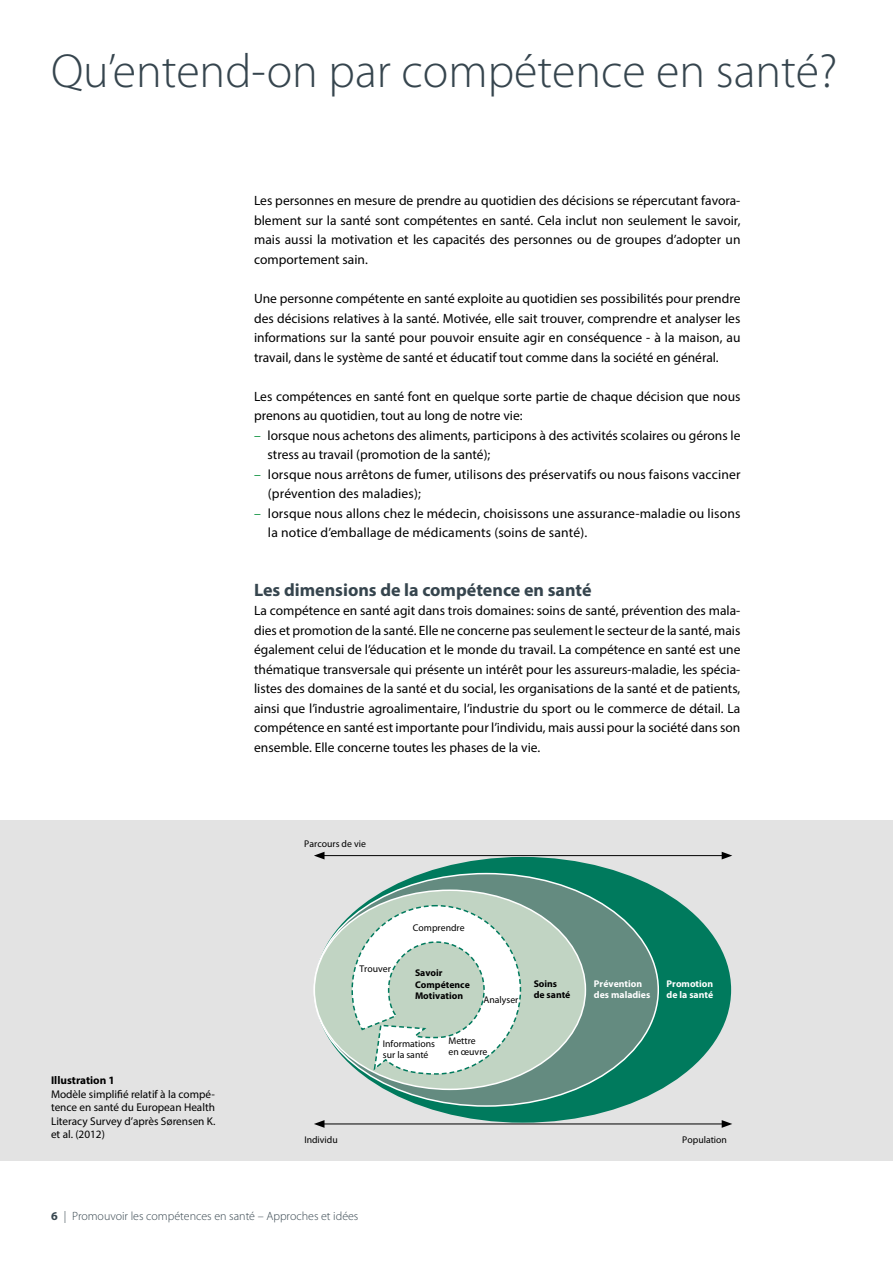
<style>
.page{position:relative;width:893px;height:1263px;background:#fff}
.page>*{position:absolute;margin:0;border:0;box-sizing:border-box;transform-origin:0 0}
._01_t{font:300 48px "Myriad Pro";color:#36454e}
._02_ut{font:700 18px "Myriad Pro";color:#36454e}
._03_g{font:13.5px/19.5px "Myriad Pro";color:#000}
.t1{font:300 12px "Myriad Pro";color:#36454e}
._04_marginalie{font:11.25px/13.5px "Myriad Pro";color:#000;text-align:justify}
._04_marginalie-2{font:700 11.25px "Myriad Pro";color:#000}
.t2{font:9.75px/11.2px "Myriad Pro";color:#000}
.t3{font:700 9.75px/11.2px "Myriad Pro";color:#fff}
.t4{font:700 9.75px/11.2px "Myriad Pro";color:#000}
.s1{color:#008d35}
.s2{font-weight:700}
</style>
<div class="page">
<div style="left:0;top:821px;width:893px;height:340px;background:#e3e3e3"></div>
<div style="left:314px;top:857px;width:417px;height:266px;background:#007a5d;border-radius:50%"></div>
<div style="left:314px;top:873px;width:344px;height:233px;background:#648b80;border-radius:50%"></div>
<div style="left:314px;top:890px;width:271px;height:199px;background:#c1d4c3;border-radius:50%"></div>
<hr style="left:322px;top:1123px;width:402px;height:1px;background:#000">
<svg style="left:314px;top:1120px;width:10px;height:8px"></svg>
<svg style="left:722px;top:1120px;width:10px;height:8px"></svg>
<hr style="left:322px;top:855px;width:402px;height:1px;background:#000">
<svg style="left:314px;top:852px;width:10px;height:7px"></svg>
<svg style="left:722px;top:852px;width:10px;height:7px"></svg>
<svg style="left:351px;top:904px;width:171px;height:171px"></svg>
<p class="_01_t" style="left:51px;top:42px;width:788px">Qu’entend-on par compétence en santé?</p>
<p class="_03_g" style="left:254px;top:191px;width:488px;text-align:justify">Les personnes en mesure de prendre au quotidien des décisions se répercutant favora&shy;blement sur la santé sont compétentes en santé. Cela inclut non seulement le savoir, mais aussi la motivation et les capacités des personnes ou de groupes d’adopter un comportement sain.</p>
<p class="_03_g" style="left:254px;top:288px;width:488px;text-align:justify">Une personne compétente en santé exploite au quotidien ses possibilités pour prendre des décisions relatives à la santé. Motivée, elle sait trouver, comprendre et analyser les informations sur la santé pour pouvoir ensuite agir en conséquence - à la maison, au travail, dans le système de santé et éducatif tout comme dans la société en général.</p>
<p class="_03_g" style="left:254px;top:386px;width:488px">Les compétences en santé font en quelque sorte partie de chaque décision que nous prenons au quotidien, tout au long de notre vie:</p>
<p class="_03_g" style="left:268px;top:425px;width:474px;text-indent:-14px"><span class="s1">–</span> lorsque nous achetons des aliments, participons à des activités scolaires ou gérons le stress au travail (promotion de la santé);</p>
<p class="_03_g" style="left:268px;top:464px;width:474px;text-indent:-14px"><span class="s1">–</span> lorsque nous arrêtons de fumer, utilisons des préservatifs ou nous faisons vacciner (prévention des maladies);</p>
<p class="_03_g" style="left:268px;top:503px;width:474px;text-indent:-14px"><span class="s1">–</span> lorsque nous allons chez le médecin, choisissons une assurance-maladie ou lisons la notice d’emballage de médicaments (soins de santé).</p>
<p class="_02_ut" style="left:254px;top:578px;width:339px">Les dimensions de la compétence en santé</p>
<p class="_03_g" style="left:254px;top:600px;width:488px;text-align:justify">La compétence en santé agit dans trois domaines: soins de santé, prévention des mala&shy;dies et promotion de la santé. Elle ne concerne pas seulement le secteur de la santé, mais également celui de l’éducation et le monde du travail. La compétence en santé est une thématique transversale qui présente un intérêt pour les assureurs-maladie, les spécia&shy;listes des domaines de la santé et du social, les organisations de la santé et de patients, ainsi que l’industrie agroalimentaire, l’industrie du sport ou le commerce de détail. La compétence en santé est importante pour l’individu, mais aussi pour la société dans son ensemble. Elle concerne toutes les phases de la vie.</p>
<p class="t2" style="left:304px;top:838px;width:63px">Parcours de vie</p>
<p class="t2" style="left:413px;top:922px;width:53px">Comprendre</p>
<p class="_04_marginalie-2" style="left:51px;top:1073px;width:65px">Illustration 1</p>
<p class="_04_marginalie" style="left:51px;top:1087px;width:166px">Modèle simplifié relatif à la compé&shy;tence en santé du European Health Literacy Survey d’après Sørensen K. et al. (2012)</p>
<p class="t2" style="left:359px;top:963px;width:33px">Trouver</p>
<p class="t4" style="left:415px;top:967px;width:56px">Savoir<br>Compétence<br>Motivation</p>
<p class="t4" style="left:534px;top:977px;width:38px">Soins de santé</p>
<p class="t3" style="left:594px;top:977px;width:58px">Prévention des maladies</p>
<p class="t3" style="left:667px;top:977px;width:48px">Promotion de la santé</p>
<p class="t2" style="left:483px;top:994px;width:36px">Analyser</p>
<p class="t2" style="left:448px;top:1035px;width:40px">Mettre en œuvre</p>
<p class="t2" style="left:383px;top:1038px;width:54px">Informations sur la santé</p>
<p class="t2" style="left:304px;top:1133px;width:35px">Individu</p>
<p class="t2" style="left:682px;top:1134px;width:46px">Population</p>
<p class="t1" style="left:51px;top:1208px;width:309px"><span class="s2">6</span> | Promouvoir les compétences en santé – Approches et idées</p>
</div>
